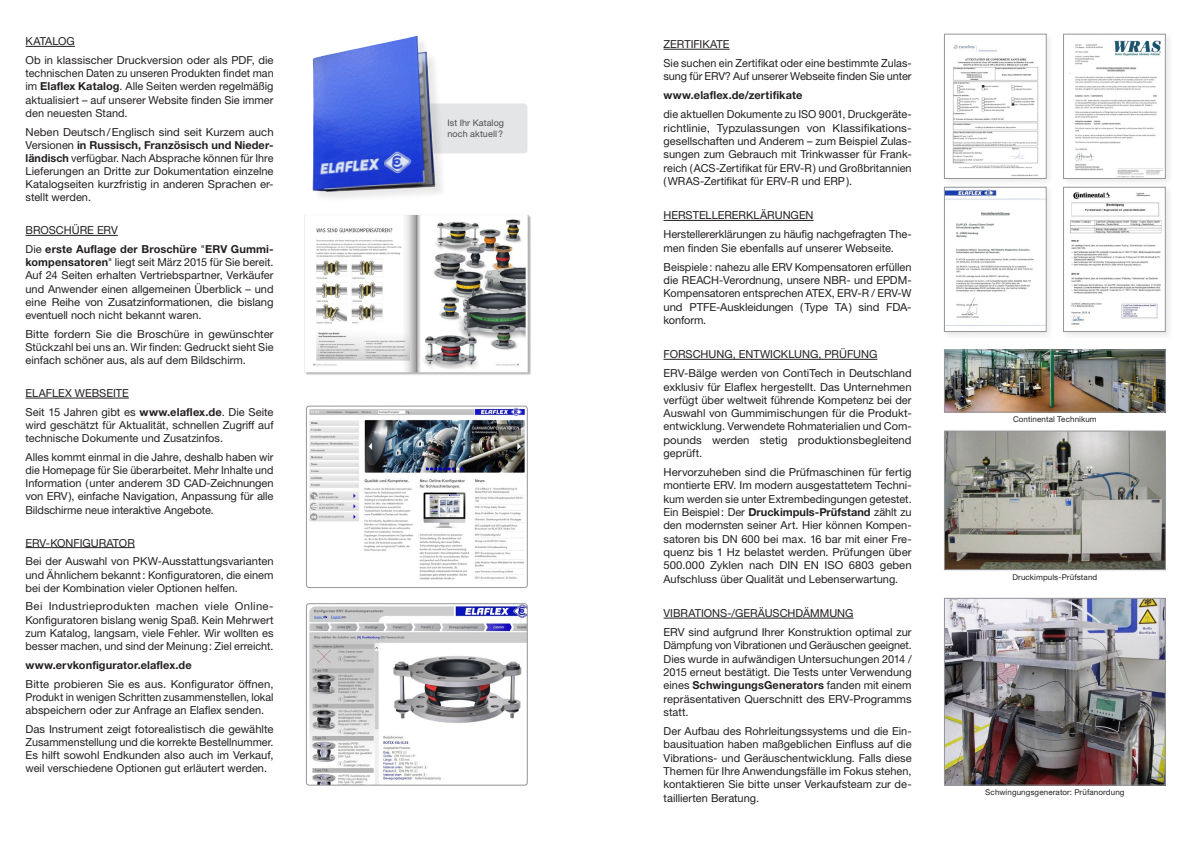
<style>
.page{position:relative;width:1191px;height:842px;background:#fff}
.page>*{position:absolute;margin:0;border:0;box-sizing:border-box;transform-origin:0 0}
.Fließtext_Englisch{font:11px/13.3px "Helvetica Neue LTW1 G";color:#231f20;text-align:justify}
.Fließtext_Englisch-2{font:700 11px "Helvetica Neue LTW1 G";letter-spacing:.01em;color:#231f20}
.t1{font:9px/10.8px "Helvetica Neue LTW1 G";letter-spacing:.01em;color:#4b4c4d}
.t2{font:8px "Helvetica Neue LTW1 G";letter-spacing:.015em;color:#231f20}
.s1{font-weight:700}
</style>
<div class="page">
<div style="left:421px;top:103px;width:106px;height:50px;background:#e4e5e7;border-radius:4px"></div>
<hr style="left:26px;top:46px;width:49px;height:1px;background:#231f20">
<hr style="left:26px;top:235px;width:92px;height:1px;background:#231f20">
<hr style="left:26px;top:398px;width:103px;height:1px;background:#231f20">
<hr style="left:26px;top:547px;width:109px;height:1px;background:#231f20">
<hr style="left:663px;top:49px;width:66px;height:1px;background:#231f20">
<hr style="left:663px;top:220px;width:150px;height:1px;background:#231f20">
<hr style="left:663px;top:359px;width:214px;height:1px;background:#231f20">
<hr style="left:663px;top:618px;width:190px;height:1px;background:#231f20">
<div style="left:313px;top:36px;width:134px;height:167px;background:#231f20;opacity:.1"></div>
<img style="left:313px;top:36px;width:104px;height:79px">
<img style="left:304px;top:215px;width:227px;height:160px">
<img style="left:306px;top:406px;width:221px;height:174px">
<div style="left:306px;top:406px;width:221px;height:182px;border:1px solid #939598;border-radius:3px"></div>
<img style="left:306px;top:605px;width:221px;height:180px">
<div style="left:306px;top:603px;width:221px;height:182px;border:1px solid #939598;border-radius:3px"></div>
<div style="left:941px;top:184px;width:113px;height:156px;background:#231f20;opacity:.1"></div>
<img style="left:946px;top:189px;width:98px;height:141px">
<div style="left:944px;top:187px;width:102px;height:145px;border:1px solid #939598"></div>
<div style="left:1060px;top:184px;width:113px;height:156px;background:#231f20;opacity:.1"></div>
<img style="left:1065px;top:189px;width:98px;height:141px">
<div style="left:1063px;top:187px;width:102px;height:145px;border:1px solid #939598"></div>
<div style="left:941px;top:31px;width:114px;height:156px;background:#231f20;opacity:.1"></div>
<img style="left:946px;top:36px;width:98px;height:141px">
<div style="left:944px;top:34px;width:102px;height:145px;border:1px solid #939598"></div>
<div style="left:1060px;top:31px;width:113px;height:156px;background:#231f20;opacity:.1"></div>
<img style="left:1065px;top:36px;width:98px;height:141px">
<div style="left:1063px;top:34px;width:102px;height:145px;border:1px solid #939598"></div>
<img style="left:944px;top:598px;width:221px;height:187px">
<img style="left:944px;top:350px;width:221px;height:62px">
<svg style="left:944px;top:431px;width:221px;height:139px;background:#999791"></svg>
<p class="Fließtext_Englisch" style="left:26px;top:35px;width:51px">KATALOG</p>
<p class="Fließtext_Englisch" style="left:26px;top:54px;width:250px">Ob in klassischer Druckversion oder als PDF, die technischen Daten zu unseren Produkten findet man im <span class="s1">Elaflex Katalog</span>. Alle Seiten werden regelmäßig aktualisiert – auf unserer Website finden Sie immer den neuesten Stand.</p>
<p class="Fließtext_Englisch" style="left:26px;top:125px;width:250px">Neben Deutsch/Englisch sind seit Kurzem auch Versionen <span class="s1">in Russisch, Französisch und Nieder&shy;ländisch</span> verfügbar. Nach Absprache können für Ihre Lieferungen an Dritte zur Dokumentation einzelne Katalogseiten kurzfristig in anderen Sprachen er&shy;stellt werden.</p>
<p class="Fließtext_Englisch" style="left:26px;top:224px;width:94px">BROSCHÜRE ERV</p>
<p class="Fließtext_Englisch" style="left:26px;top:242px;width:250px">Die <span class="s1">erste Auflage der Broschüre</span> "<span class="s1">ERV Gummi&shy;kompensatoren</span>" liegt seit März 2015 für Sie bereit.<br>Auf 24 Seiten erhalten Vertriebspartner, Verkäufer und Anwender einen allgemeinen Überblick – und eine Reihe von Zusatzinformationen, die bislang eventuell noch nicht bekannt waren.</p>
<p class="Fließtext_Englisch" style="left:26px;top:327px;width:250px">Bitte fordern Sie die Broschüre in gewünschter Stückzahl bei uns an. Wir finden: Gedruckt sieht Sie einfach schöner aus, als auf dem Bildschirm.</p>
<p class="Fließtext_Englisch" style="left:26px;top:386px;width:105px">ELAFLEX WEBSEITE</p>
<p class="Fließtext_Englisch" style="left:26px;top:405px;width:250px">Seit 15 Jahren gibt es <span class="s1">www.elaflex.de</span>. Die Seite wird geschätzt für Aktualität, schnellen Zugriff auf technische Dokumente und Zusatzinfos.</p>
<p class="Fließtext_Englisch" style="left:26px;top:450px;width:250px">Alles kommt einmal in die Jahre, deshalb haben wir die Homepage für Sie überarbeitet. Mehr Inhalte und Information (unter anderem 3D CAD-Zeichnungen von ERV), einfache Navigation, Anpassung für alle Bildschirme neue interaktive Angebote.</p>
<p class="Fließtext_Englisch" style="left:26px;top:536px;width:111px">ERV-KONFIGURATOR</p>
<p class="Fließtext_Englisch" style="left:26px;top:555px;width:250px">Bei der Auswahl von PKW-Ausstattungsvarianten und Ähnlichem bekannt: Konfiguratoren, die einem bei der Kombination vieler Optionen helfen.</p>
<p class="Fließtext_Englisch" style="left:26px;top:600px;width:250px">Bei Industrieprodukten machen viele Online-Konfiguratoren bislang wenig Spaß. Kein Mehrwert zum Katalog, langsam, viele Fehler. Wir wollten es besser machen, und sind der Meinung: Ziel erreicht.</p>
<p class="Fließtext_Englisch-2" style="left:26px;top:658px;width:168px">www.ervkonfigurator.elaflex.de</p>
<p class="Fließtext_Englisch" style="left:26px;top:677px;width:250px">Bitte probieren Sie es aus. Konfigurator öffnen, Produkt in wenigen Schritten zusammenstellen, lokal abspeichern oder zur Anfrage an Elaflex senden.</p>
<p class="Fließtext_Englisch" style="left:26px;top:722px;width:250px">Das Instrument zeigt fotorealistisch die gewählte Zusammenstellung und die korrekte Bestellnummer.<br>Es hilft sowohl Endkunden also auch im Verkauf, weil verschiedene Optionen gut erläutert werden.</p>
<p class="t1" style="left:447px;top:118px;width:58px">Ist Ihr Katalog noch aktuell?</p>
<p class="Fließtext_Englisch" style="left:663px;top:37px;width:68px">ZERTIFIKATE</p>
<p class="Fließtext_Englisch" style="left:663px;top:56px;width:249px">Sie suchen ein Zertifikat oder eine bestimmte Zulas&shy;sung für ERV? Auf unserer Webseite finden Sie unter</p>
<p class="Fließtext_Englisch-2" style="left:663px;top:89px;width:140px">www.elaflex.de/zertifikate</p>
<p class="Fließtext_Englisch" style="left:663px;top:108px;width:250px">die aktuellen Dokumente zu ISO 9001, Druckgeräte&shy;richtlinie, Typzulassungen von Klassifikations&shy;gesellschaften und Anderem – zum Beispiel Zulas&shy;sungen zum Gebrauch mit Trinkwasser für Frank&shy;reich (ACS-Zertifikat für ERV-R) und Großbritannien (WRAS-Zertifikat für ERV-R und ERP).</p>
<p class="Fließtext_Englisch" style="left:663px;top:209px;width:151px">HERSTELLERERKLÄRUNGEN</p>
<p class="Fließtext_Englisch" style="left:663px;top:228px;width:250px">Herstellererklärungen zu häufig nachgefragten The&shy;men finden Sie ebenfalls auf unserer Webseite.</p>
<p class="Fließtext_Englisch" style="left:663px;top:260px;width:250px">Beispiele: nahezu alle ERV Kompensatoren erfüllen die REACH-Verordnung, unsere NBR- und EPDM-Kompensatoren entsprechen ATEX, ERV-R / ERV-W und PTFE-Auskleidungen (Type TA) sind FDA&shy;konform.</p>
<p class="Fließtext_Englisch" style="left:663px;top:348px;width:215px">FORSCHUNG, ENTWICKLUNG, PRÜFUNG</p>
<p class="Fließtext_Englisch" style="left:663px;top:367px;width:250px">ERV-Bälge werden von ContiTech in Deutschland exklusiv für Elaflex hergestellt. Das Unternehmen verfügt über weltweit führende Kompetenz bei der Auswahl von Gummimischungen für die Produkt&shy;entwicklung. Verwendete Rohmaterialien und Com&shy;pounds werden stetig produktionsbegleitend geprüft.</p>
<p class="Fließtext_Englisch" style="left:663px;top:465px;width:250px">Hervorzuheben sind die Prüfmaschinen für fertig montierte ERV. Im modern ausgestattetem Techni&shy;kum werden sie unter Extrembedingungen getestet.<br>Ein Beispiel: Der <span class="s1">Druckimpuls-Prüfstand</span> zählt zu den modernsten seiner Art. Hier können Kompen&shy;satoren bis DN 600 bei max. 16 bar mit einer Fre&shy;quenz bis 1 Hz belastet werden. Prüfungen über 500.000 Zyklen nach DIN EN ISO 6803 geben Aufschluss über Qualität und Lebenserwartung.</p>
<p class="Fließtext_Englisch" style="left:663px;top:606px;width:191px">VIBRATIONS-/GERÄUSCHDÄMMUNG</p>
<p class="Fließtext_Englisch" style="left:663px;top:625px;width:250px">ERV sind aufgrund Ihrer Konstruktion optimal zur Dämpfung von Vibrationen und Geräuschen geeignet.<br>Dies wurde in aufwändigen Untersuchungen 2014 / 2015 erneut bestätigt. Die Tests unter Verwendung eines <span class="s1">SchwingungsGenerators</span> fanden mit einem repräsentativen Querschnitt des ERV-Programms statt.</p>
<p class="Fließtext_Englisch" style="left:663px;top:724px;width:250px">Der Aufbau des Rohrleitungssystems und die Ein&shy;bausituation haben maßgeblichen Einfluss auf die Vibrations- und Geräuschentwicklung. Falls diese Themen für Ihre Anwendungsfälle im Fokus stehen, kontaktieren Sie bitte unser Verkaufsteam zur de&shy;taillierten Beratung.</p>
<p class="t2" style="left:1013px;top:414px;width:85px">Continental Technikum</p>
<p class="t2" style="left:1012px;top:572px;width:86px">Druckimpuls-Prüfstand</p>
<p class="t2" style="left:985px;top:787px;width:141px">Schwingungsgenerator: Prüfanordung</p>
</div>
